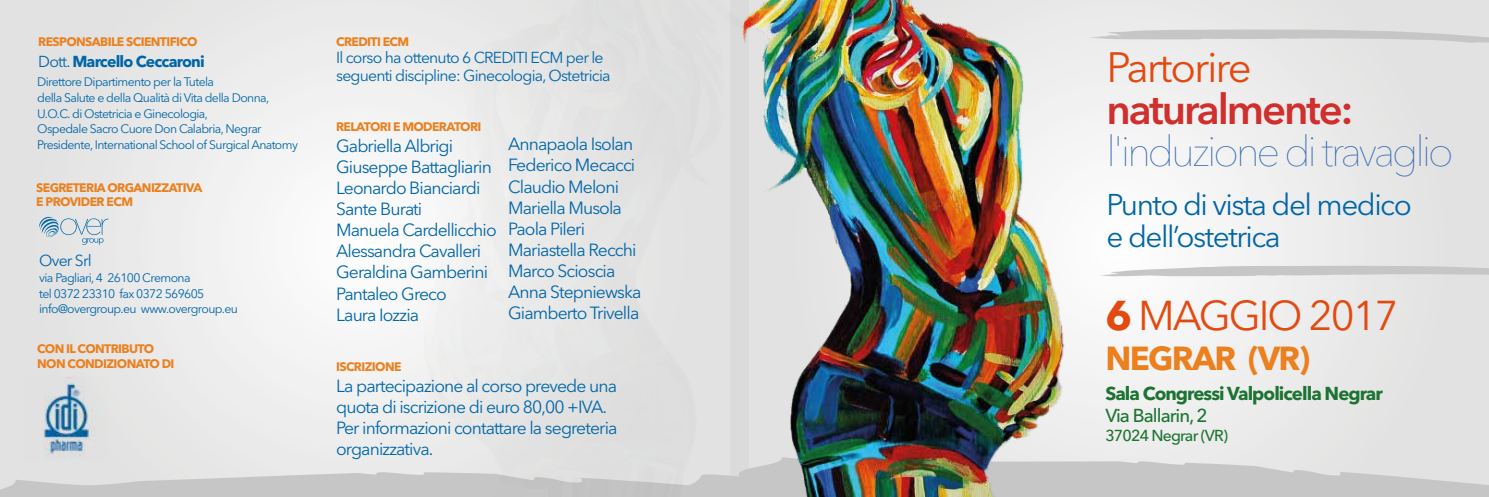
<style>
.page{position:relative;width:1489px;height:497px;background:#fff}
.page>*{position:absolute;margin:0;border:0;box-sizing:border-box;transform-origin:0 0}
.t1{font:200 42px "Avenir Next LT Pro";letter-spacing:-.075em;color:#386bb3}
.t2{font:600 42px "Avenir Next LT Pro";letter-spacing:-.05em;color:#cf302d}
.t3{font:42px "Avenir Next LT Pro";letter-spacing:-.05em;color:#e34a11}
.t4{font:41.3px "Avenir Next LT Pro";letter-spacing:-.05em;color:#e34a11}
.t5{font:700 33.07px "Avenir Next LT Pro";letter-spacing:-.05em;color:#ec801e}
.t6{font:29.75px/31.5px "Avenir Next LT Pro";letter-spacing:-.05em;color:#0066a8}
.t7{font:700 18.55px "Avenir Next LT Pro";letter-spacing:-.05em;color:#1d7432}
.t8{font:500 18.55px "Avenir Next LT Pro";letter-spacing:-.05em;color:#1d7432}
.t9{font:17.5px/21px "Avenir Next LT Pro";letter-spacing:-.05em;color:#0066a8}
.t10{font:15.75px/17.5px "Avenir Next LT Pro";letter-spacing:-.05em;color:#0066a8}
.t11{font:700 15.75px "Avenir Next LT Pro";letter-spacing:-.05em;color:#0066a8}
.t12{font:500 15.75px "Avenir Next LT Pro";letter-spacing:-.05em;color:#1d7432}
.t13{font:12.25px/15.8px "Avenir Next LT Pro";letter-spacing:-.05em;color:#0066a8}
.t14{font:700 12.25px/14px "Avenir Next LT Pro";letter-spacing:-.05em;color:#ec801e}
.s1{font-weight:400}
.s2{font-weight:700}
</style>
<div class="page">
<div style="left:730px;top:0;width:758px;height:496px;background:#e6e6e6"></div>
<div style="left:0;top:0;width:748px;height:496px;background:#e6e6e6"></div>
<svg style="left:1243px;top:465px;width:245px;height:31px;fill:#c6c6c6"></svg>
<svg style="left:0;top:477px;width:243px;height:19px"></svg>
<img style="left:768px;top:0;width:475px;height:496px">
<img style="left:243px;top:0;width:525px;height:496px">
<svg style="left:1099px;top:265px;width:389px;height:11px"></svg>
<svg style="left:1088px;top:29px;width:400px;height:17px"></svg>
<img style="left:43px;top:376px;width:62px;height:82px">
<svg style="left:39px;top:216px;width:69px;height:29px"></svg>
<p class="t14" style="left:38px;top:34px;width:161px">RESPONSABILE SCIENTIFICO</p>
<p class="t11" style="left:38px;top:52px;width:168px"><span class="s1">Dott.</span> Marcello Ceccaroni</p>
<p class="t13" style="left:37px;top:74px;width:262px">Direttore Dipartimento per la Tutela<br>della Salute e della Qualità di Vita della Donna, U.O.C. di Ostetricia e Ginecologia,<br>Ospedale Sacro Cuore Don Calabria, Negrar Presidente, International School of Surgical Anatomy</p>
<p class="t14" style="left:36px;top:180px;width:168px">SEGRETERIA ORGANIZZATIVA<br>E PROVIDER ECM</p>
<p class="t10" style="left:39px;top:251px;width:54px">Over Srl</p>
<p class="t13" style="left:39px;top:269px;width:200px">via Pagliari, 4 26100 Cremona<br>tel 0372 23310 fax 0372 569605 info@overgroup.eu www.overgroup.eu</p>
<p class="t14" style="left:37px;top:341px;width:139px">CON IL CONTRIBUTO<br>NON CONDIZIONATO DI</p>
<p class="t14" style="left:336px;top:34px;width:75px">CREDITI ECM</p>
<p class="t10" style="left:336px;top:49px;width:276px">Il corso ha ottenuto 6 CREDITI ECM per le seguenti discipline: Ginecologia, Ostetricia</p>
<p class="t14" style="left:336px;top:120px;width:147px">RELATORI E MODERATORI</p>
<p class="t9" style="left:336px;top:135px;width:162px">Gabriella Albrigi<br>Giuseppe Battagliarin<br>Leonardo Bianciardi<br>Sante Burati<br>Manuela Cardellicchio<br>Alessandra Cavalleri<br>Geraldina Gamberini<br>Pantaleo Greco<br>Laura Iozzia</p>
<p class="t9" style="left:508px;top:133px;width:135px">Annapaola Isolan<br>Federico Mecacci<br>Claudio Meloni<br>Mariella Musola<br>Paola Pileri<br>Mariastella Recchi<br>Marco Scioscia<br>Anna Stepniewska<br>Giamberto Trivella</p>
<p class="t14" style="left:336px;top:358px;width:67px">ISCRIZIONE</p>
<p class="t9" style="left:336px;top:374px;width:283px">La partecipazione al corso prevede una quota di iscrizione di euro 80,00 +IVA.<br>Per informazioni contattare la segreteria organizzativa.</p>
<h1 class="t3" style="left:1106px;top:42px;width:147px">Partorire</h1>
<h1 class="t2" style="left:1106px;top:84px;width:248px">naturalmente:</h1>
<h1 class="t1" style="left:1106px;top:126px;width:348px">l'induzione di travaglio</h1>
<h3 class="t6" style="left:1106px;top:189px;width:307px">Punto di vista del medico e dell’ostetrica</h3>
<h2 class="t4" style="left:1105px;top:290px;width:295px"><span class="s2">6</span> MAGGIO 2017</h2>
<h3 class="t5" style="left:1105px;top:337px;width:206px">NEGRAR (VR)</h3>
<p class="t7" style="left:1105px;top:381px;width:279px">Sala Congressi Valpolicella Negrar</p>
<p class="t8" style="left:1105px;top:404px;width:104px">Via Ballarin, 2</p>
<p class="t12" style="left:1105px;top:425px;width:124px">37024 Negrar (VR)</p>
</div>
